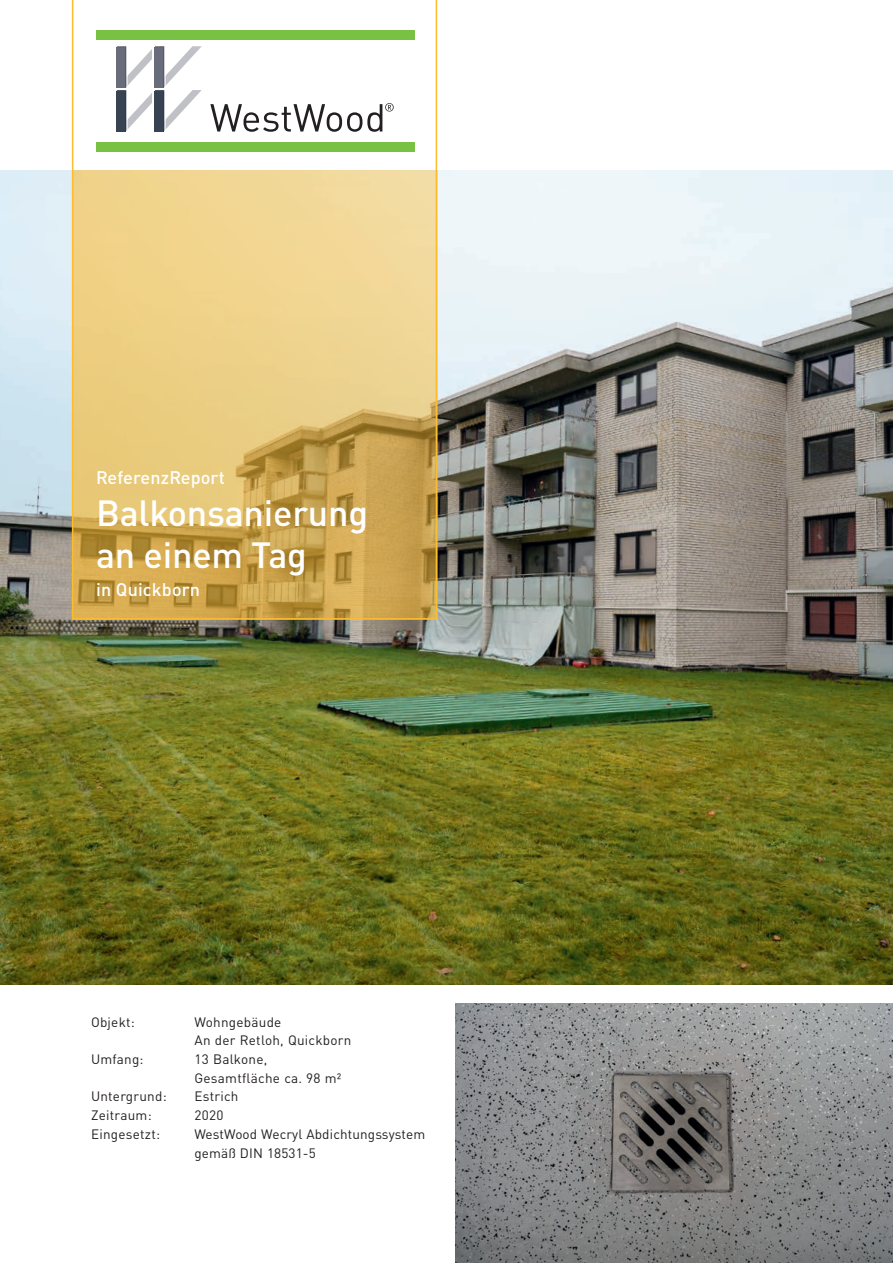
<style>
.page{position:relative;width:893px;height:1263px;background:#fff}
.page>*{position:absolute;margin:0;border:0;box-sizing:border-box;transform-origin:0 0}
.t1{font:500 36px/42.2px "DIN Pro";letter-spacing:-.005em;color:#fff}
.t2{font:500 18px "DIN Pro";letter-spacing:.01em;color:#fff}
.t3{font:13.5px/18.8px "DIN Pro";letter-spacing:.02em;color:#231f20}
</style>
<div class="page">
<img style="left:0;top:171px;width:893px;height:813px">
<img style="left:456px;top:1003px;width:437px;height:260px">
<svg style="left:72px;top:0;width:365px;height:620px"></svg>
<h2 class="t2" style="left:96px;top:463px;width:130px">ReferenzReport</h2>
<h1 class="t1" style="left:96px;top:488px;width:274px">Balkonsanierung an einem Tag</h1>
<h2 class="t2" style="left:96px;top:575px;width:106px">in Quickborn</h2>
<p class="t3" style="left:91px;top:1012px;width:45px">Objekt:</p>
<p class="t3" style="left:194px;top:1012px;width:158px">Wohngebäude<br>An der Retloh, Quickborn</p>
<p class="t3" style="left:91px;top:1049px;width:54px">Umfang:</p>
<p class="t3" style="left:194px;top:1049px;width:149px">13 Balkone,<br>Gesamtfläche ca. 98 m²</p>
<p class="t3" style="left:91px;top:1086px;width:77px">Untergrund:</p>
<p class="t3" style="left:194px;top:1086px;width:45px">Estrich</p>
<p class="t3" style="left:91px;top:1105px;width:62px">Zeitraum:</p>
<p class="t3" style="left:194px;top:1105px;width:30px">2020</p>
<p class="t3" style="left:91px;top:1124px;width:71px">Eingesetzt:</p>
<p class="t3" style="left:194px;top:1124px;width:232px">WestWood Wecryl Abdichtungssystem gemäß DIN 18531-5</p>
</div>
